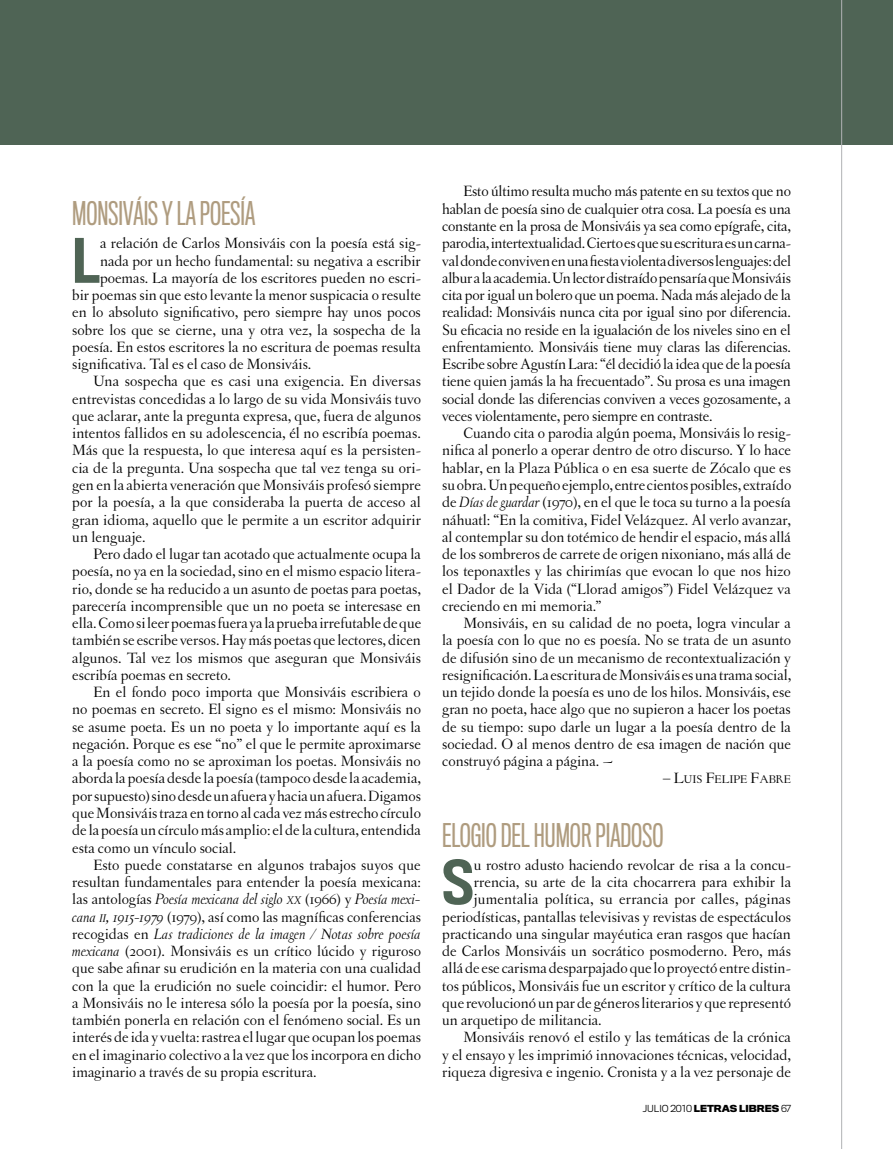
<style>
.page{position:relative;width:893px;height:1149px;background:#fff}
.page>*{position:absolute;margin:0;border:0;box-sizing:border-box;transform-origin:0 0}
.t1{font:500 56.4px "Titling Gothic FB Cond";color:#4f6455}
.t2{font:30px "Titling Gothic FB Comp";color:#af9c7f}
.t3{font:15.75px/17.2px "Letras Oldstyle";color:#000;text-align:justify}
.t4{font:italic 15.75px "Letras Oldstyle";color:#000}
.t5{font:11.85px "Letras Oldstyle Expert";color:#000}
.t6{font:700 9px "Titling Gothic FB Normal";color:#000}
.s1{font-style:normal}
.s2{font-size:11.85px}
.s3{font-style:italic}
.s4{font-style:italic;font-size:11.85px}
.s5{font-size:15.75px}
.s6{font-weight:300}
</style>
<div class="page">
<div style="left:0;top:0;width:893px;height:145px;background:#4f6455"></div>
<hr style="left:841px;top:0;width:1px;height:1148px;background:#b1b2b4">
<h2 class="t2" style="left:72px;top:196px;width:184px">MONSIVÁIS Y LA POESÍA</h2>
<h1 class="t1" style="left:72px;top:227px;width:29px">L</h1>
<p class="t3" style="left:100px;top:234px;width:322px">a relación de Carlos Monsiváis con la poesía está sig-</p>
<p class="t3" style="left:100px;top:252px;width:322px">nada por un hecho fundamental: su negativa a escribir</p>
<p class="t3" style="left:100px;top:269px;width:322px">poemas. La mayoría de los escritores pueden no escri-</p>
<p class="t3" style="left:72px;top:286px;width:350px">bir poemas sin que esto levante la menor suspicacia o resulte</p>
<p class="t3" style="left:72px;top:303px;width:350px">en lo absoluto significativo, pero siempre hay unos pocos</p>
<p class="t3" style="left:72px;top:321px;width:350px">sobre los que se cierne, una y otra vez, la sospecha de la</p>
<p class="t3" style="left:72px;top:338px;width:350px">poesía. En estos escritores la no escritura de poemas resulta</p>
<p class="t3" style="left:72px;top:355px;width:241px">significativa. Tal es el caso de Monsiváis.</p>
<p class="t3" style="left:94px;top:372px;width:329px">Una sospecha que es casi una exigencia. En diversas</p>
<p class="t3" style="left:72px;top:390px;width:350px">entrevistas concedidas a lo largo de su vida Monsiváis tuvo</p>
<p class="t3" style="left:72px;top:407px;width:350px">que aclarar, ante la pregunta expresa, que, fuera de algunos</p>
<p class="t3" style="left:72px;top:424px;width:350px">intentos fallidos en su adolescencia, él no escribía poemas.</p>
<p class="t3" style="left:72px;top:441px;width:350px">Más que la respuesta, lo que interesa aquí es la persisten-</p>
<p class="t3" style="left:72px;top:459px;width:350px">cia de la pregunta. Una sospecha que tal vez tenga su ori-</p>
<p class="t3" style="left:72px;top:476px;width:350px">gen en la abierta veneración que Monsiváis profesó siempre</p>
<p class="t3" style="left:72px;top:493px;width:350px">por la poesía, a la que consideraba la puerta de acceso al</p>
<p class="t3" style="left:72px;top:510px;width:350px">gran idioma, aquello que le permite a un escritor adquirir</p>
<p class="t3" style="left:72px;top:528px;width:75px">un lenguaje.</p>
<p class="t3" style="left:94px;top:545px;width:329px">Pero dado el lugar tan acotado que actualmente ocupa la</p>
<p class="t3" style="left:72px;top:562px;width:350px">poesía, no ya en la sociedad, sino en el mismo espacio litera-</p>
<p class="t3" style="left:72px;top:579px;width:350px">rio, donde se ha reducido a un asunto de poetas para poetas,</p>
<p class="t3" style="left:72px;top:597px;width:350px">parecería incomprensible que un no poeta se interesase en</p>
<p class="t3" style="left:72px;top:614px;width:350px">ella. Como si leer poemas fuera ya la prueba irrefutable de que</p>
<p class="t3" style="left:72px;top:631px;width:350px">también se escribe versos. Hay más poetas que lectores, dicen</p>
<p class="t3" style="left:72px;top:648px;width:350px">algunos. Tal vez los mismos que aseguran que Monsiváis</p>
<p class="t3" style="left:72px;top:666px;width:160px">escribía poemas en secreto.</p>
<p class="t3" style="left:94px;top:683px;width:329px">En el fondo poco importa que Monsiváis escribiera o</p>
<p class="t3" style="left:72px;top:700px;width:350px">no poemas en secreto. El signo es el mismo: Monsiváis no</p>
<p class="t3" style="left:72px;top:717px;width:350px">se asume poeta. Es un no poeta y lo importante aquí es la</p>
<p class="t3" style="left:72px;top:735px;width:350px">negación. Porque es ese “no” el que le permite aproximarse</p>
<p class="t3" style="left:72px;top:752px;width:350px">a la poesía como no se aproximan los poetas. Monsiváis no</p>
<p class="t3" style="left:72px;top:769px;width:350px">aborda la poesía desde la poesía (tampoco desde la academia,</p>
<p class="t3" style="left:72px;top:786px;width:350px">por supuesto) sino desde un afuera y hacia un afuera. Digamos</p>
<p class="t3" style="left:72px;top:804px;width:350px">que Monsiváis traza en torno al cada vez más estrecho círculo</p>
<p class="t3" style="left:72px;top:821px;width:350px">de la poesía un círculo más amplio: el de la cultura, entendida</p>
<p class="t3" style="left:72px;top:838px;width:166px">esta como un vínculo social.</p>
<p class="t3" style="left:94px;top:855px;width:329px">Esto puede constatarse en algunos trabajos suyos que</p>
<p class="t3" style="left:72px;top:873px;width:350px">resultan fundamentales para entender la poesía mexicana:</p>
<p class="t4" style="left:72px;top:890px;width:350px"><span class="s1">las antologías</span> Poesía mexicana del siglo <span class="s2">xx</span> <span class="s1">(1966) y</span> Poesía mexi-</p>
<p class="t3" style="left:72px;top:907px;width:350px"><span class="s3">cana</span> <span class="s4">ii</span><span class="s3">, 1915-1979</span> (1979), así como las magníficas conferencias</p>
<p class="t4" style="left:72px;top:924px;width:350px"><span class="s1">recogidas en</span> Las tradiciones de la imagen / Notas sobre poesía</p>
<p class="t3" style="left:72px;top:942px;width:350px"><span class="s3">mexicana</span> (2001). Monsiváis es un crítico lúcido y riguroso</p>
<p class="t3" style="left:72px;top:959px;width:350px">que sabe afinar su erudición en la materia con una cualidad</p>
<p class="t3" style="left:72px;top:976px;width:350px">con la que la erudición no suele coincidir: el humor. Pero</p>
<p class="t3" style="left:72px;top:993px;width:350px">a Monsiváis no le interesa sólo la poesía por la poesía, sino</p>
<p class="t3" style="left:72px;top:1011px;width:350px">también ponerla en relación con el fenómeno social. Es un</p>
<p class="t3" style="left:72px;top:1028px;width:350px">interés de ida y vuelta: rastrea el lugar que ocupan los poemas</p>
<p class="t3" style="left:72px;top:1045px;width:350px">en el imaginario colectivo a la vez que los incorpora en dicho</p>
<p class="t3" style="left:72px;top:1062px;width:246px">imaginario a través de su propia escritura.</p>
<p class="t3" style="left:442px;top:183px;width:350px;text-indent:21px">Esto último resulta mucho más patente en su textos que no hablan de poesía sino de cualquier otra cosa. La poesía es una constante en la prosa de Monsiváis ya sea como epígrafe, cita, parodia, intertextualidad. Cierto es que su escritura es un carna&shy;val donde conviven en una fiesta violenta diversos lenguajes: del albur a la academia. Un lector distraído pensaría que Monsiváis cita por igual un bolero que un poema. Nada más alejado de la realidad: Monsiváis nunca cita por igual sino por diferencia.<br>Su eficacia no reside en la igualación de los niveles sino en el enfrentamiento. Monsiváis tiene muy claras las diferencias.<br>Escribe sobre Agustín Lara: “él decidió la idea que de la poesía tiene quien jamás la ha frecuentado”. Su prosa es una imagen social donde las diferencias conviven a veces gozosamente, a veces violentamente, pero siempre en contraste.</p>
<p class="t3" style="left:442px;top:424px;width:351px;text-indent:21px">Cuando cita o parodia algún poema, Monsiváis lo resig&shy;nifica al ponerlo a operar dentro de otro discurso. Y lo hace hablar, en la Plaza Pública o en esa suerte de Zócalo que es su obra. Un pequeño ejemplo, entre cientos posibles, extraído de <span class="s3">Días de guardar</span> (1970), en el que le toca su turno a la poesía náhuatl: “En la comitiva, Fidel Velázquez. Al verlo avanzar, al contemplar su don totémico de hendir el espacio, más allá de los sombreros de carrete de origen nixoniano, más allá de los teponaxtles y las chirimías que evocan lo que nos hizo el Dador de la Vida (“Llorad amigos”) Fidel Velázquez va creciendo en mi memoria.”</p>
<p class="t3" style="left:442px;top:614px;width:351px;text-indent:21px">Monsiváis, en su calidad de no poeta, logra vincular a la poesía con lo que no es poesía. No se trata de un asunto de difusión sino de un mecanismo de recontextualización y resignificación. La escritura de Monsiváis es una trama social, un tejido donde la poesía es uno de los hilos. Monsiváis, ese gran no poeta, hace algo que no supieron a hacer los poetas de su tiempo: supo darle un lugar a la poesía dentro de la sociedad. O al menos dentro de esa imagen de nación que construyó página a página. ~</p>
<p class="t5" style="left:663px;top:772px;width:130px"><span class="s5">–</span> <span class="s5">L</span>UIS <span class="s5">F</span>ELIPE <span class="s5">F</span>ABRE</p>
<h2 class="t2" style="left:442px;top:817px;width:223px">ELOGIO DEL HUMOR PIADOSO</h2>
<h1 class="t1" style="left:442px;top:848px;width:33px">S</h1>
<p class="t3" style="left:474px;top:855px;width:319px">u rostro adusto haciendo revolcar de risa a la concu-</p>
<p class="t3" style="left:474px;top:873px;width:319px">rrencia, su arte de la cita chocarrera para exhibir la</p>
<p class="t3" style="left:474px;top:890px;width:318px">jumentalia política, su errancia por calles, páginas</p>
<p class="t3" style="left:442px;top:907px;width:350px">periodísticas, pantallas televisivas y revistas de espectáculos</p>
<p class="t3" style="left:442px;top:924px;width:350px">practicando una singular mayéutica eran rasgos que hacían</p>
<p class="t3" style="left:442px;top:942px;width:350px">de Carlos Monsiváis un socrático posmoderno. Pero, más</p>
<p class="t3" style="left:442px;top:959px;width:350px">allá de ese carisma desparpajado que lo proyectó entre distin-</p>
<p class="t3" style="left:442px;top:976px;width:350px">tos públicos, Monsiváis fue un escritor y crítico de la cultura</p>
<p class="t3" style="left:442px;top:993px;width:350px">que revolucionó un par de géneros literarios y que representó</p>
<p class="t3" style="left:442px;top:1011px;width:161px">un arquetipo de militancia.</p>
<p class="t3" style="left:463px;top:1028px;width:329px">Monsiváis renovó el estilo y las temáticas de la crónica</p>
<p class="t3" style="left:442px;top:1045px;width:350px">y el ensayo y les imprimió innovaciones técnicas, velocidad,</p>
<p class="t3" style="left:442px;top:1062px;width:350px">riqueza digresiva e ingenio. Cronista y a la vez personaje de</p>
<p class="t6" style="left:643px;top:1101px;width:150px"><span class="s6">julio 2010</span> LETRAS LIBRES <span class="s6">67</span></p>
</div>
